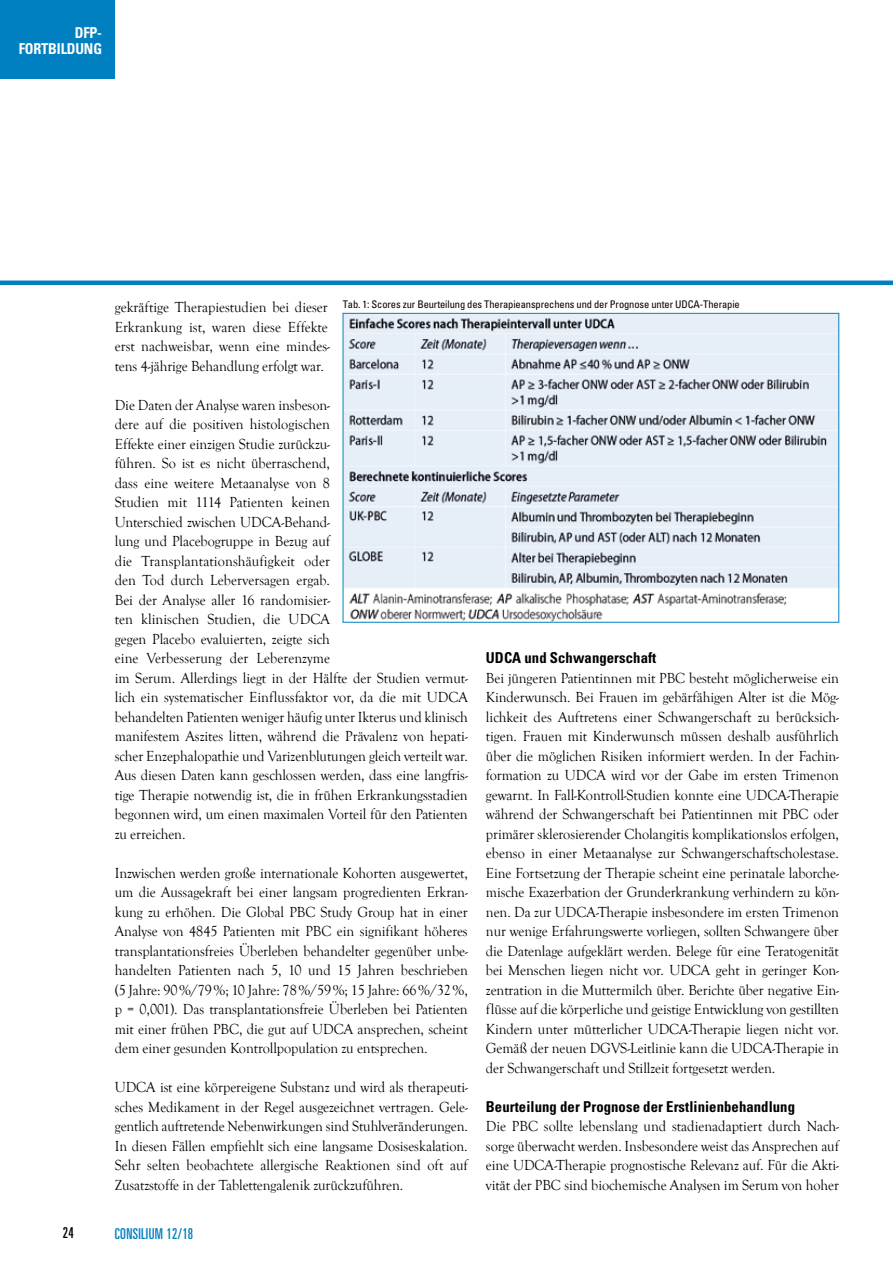
<style>
.page{position:relative;width:893px;height:1263px;background:#fff}
.page>*{position:absolute;margin:0;border:0;box-sizing:border-box;transform-origin:0 0}
.t1{font:15px/19.5px "Goudy Old Style T";letter-spacing:-.005em;color:#000;text-align:justify;scale:.95 1}
.t2{font:700 condensed 15px "Univers LT Std";letter-spacing:.005em;color:#000}
.t3{font:700 condensed 15px/15.5px "Univers LT Std";letter-spacing:-.01em;color:#fff;text-align:right;scale:.95 1}
.t4{font:ultra-condensed 15px "Univers LT Std";letter-spacing:.025em;color:#0080c1;scale:.95 1}
.t5{font:ultra-condensed 15px "Univers LT Std";color:#000;scale:.95 1}
.t6{font:condensed 10.5px "Univers LT Std";letter-spacing:-.01em;color:#000}
</style>
<div class="page">
<hr style="left:0;top:281px;width:893px;height:4px;background:#0080c1">
<div style="left:0;top:0;width:115px;height:78px;background:#0080c1"></div>
<img style="left:345px;top:315px;width:492px;height:305px">
<div style="left:343px;top:313px;width:496px;height:309px;border:1px solid #0080c1"></div>
<p class="t3" style="left:19px;top:25px;width:89px">DFP-<br>FORTBILDUNG</p>
<p class="t6" style="left:343px;top:298px;width:398px">Tab. 1: Scores zur Beurteilung des Therapieansprechens und der Prognose unter UDCA-Therapie</p>
<p class="t1" style="left:115px;top:298px;width:228px;text-align:left">gekräftige Therapiestudien bei dieser Erkrankung ist, waren diese Effekte erst nachweisbar, wenn eine mindes&shy;tens 4-jährige Behandlung erfolgt war.</p>
<p class="t1" style="left:115px;top:395px;width:373px;text-align:left">Die Daten der Analyse waren insbeson-<br>dere auf die positiven histologischen<br>Effekte einer einzigen Studie zurückzu-<br>führen. So ist es nicht überraschend,<br>dass eine weitere Metaanalyse von 8<br>Studien mit 1114 Patienten keinen<br>Unterschied zwischen UDCA-Behand-<br>lung und Placebogruppe in Bezug auf<br>die Transplantationshäufigkeit oder<br>den Tod durch Leberversagen ergab.<br>Bei der Analyse aller 16 randomisier-<br>ten klinischen Studien, die UDCA<br>gegen Placebo evaluierten, zeigte sich<br>eine Verbesserung der Leberenzyme<br>im Serum. Allerdings liegt in der Hälfte der Studien vermut&shy;lich ein systematischer Einflussfaktor vor, da die mit UDCA behandelten Patienten weniger häufig unter Ikterus und klinisch manifestem Aszites litten, während die Prävalenz von hepati&shy;scher Enzephalopathie und Varizenblutungen gleich verteilt war.<br>Aus diesen Daten kann geschlossen werden, dass eine langfris&shy;tige Therapie notwendig ist, die in frühen Erkrankungsstadien begonnen wird, um einen maximalen Vorteil für den Patienten zu erreichen.</p>
<p class="t1" style="left:115px;top:863px;width:373px">Inzwischen werden große internationale Kohorten ausgewertet, um die Aussagekraft bei einer langsam progredienten Erkran&shy;kung zu erhöhen. Die Global PBC Study Group hat in einer Analyse von 4845 Patienten mit PBC ein signifikant höheres transplantationsfreies Überleben behandelter gegenüber unbe&shy;handelten Patienten nach 5, 10 und 15 Jahren beschrieben (5 Jahre: 90%/79%; 10 Jahre: 78%/59%; 15 Jahre: 66%/32%, p = 0,001). Das transplantationsfreie Überleben bei Patienten mit einer frühen PBC, die gut auf UDCA ansprechen, scheint dem einer gesunden Kontrollpopulation zu entsprechen.</p>
<p class="t1" style="left:115px;top:1078px;width:373px">UDCA ist eine körpereigene Substanz und wird als therapeuti&shy;sches Medikament in der Regel ausgezeichnet vertragen. Gele&shy;gentlich auftretende Nebenwirkungen sind Stuhlveränderungen.<br>In diesen Fällen empfiehlt sich eine langsame Dosiseskalation.<br>Sehr selten beobachtete allergische Reaktionen sind oft auf Zusatzstoffe in der Tablettengalenik zurückzuführen.</p>
<p class="t2" style="left:486px;top:648px;width:172px">UDCA und Schwangerschaft</p>
<p class="t1" style="left:486px;top:668px;width:373px">Bei jüngeren Patientinnen mit PBC besteht möglicherweise ein Kinderwunsch. Bei Frauen im gebärfähigen Alter ist die Mög&shy;lichkeit des Auftretens einer Schwangerschaft zu berücksich&shy;tigen. Frauen mit Kinderwunsch müssen deshalb ausführlich über die möglichen Risiken informiert werden. In der Fachin&shy;formation zu UDCA wird vor der Gabe im ersten Trimenon gewarnt. In Fall-Kontroll-Studien konnte eine UDCA-Therapie während der Schwangerschaft bei Patientinnen mit PBC oder primärer sklerosierender Cholangitis komplikationslos erfolgen, ebenso in einer Metaanalyse zur Schwangerschaftscholestase.<br>Eine Fortsetzung der Therapie scheint eine perinatale laborche&shy;mische Exazerbation der Grunderkrankung verhindern zu kön&shy;nen. Da zur UDCA-Therapie insbesondere im ersten Trimenon nur wenige Erfahrungswerte vorliegen, sollten Schwangere über die Datenlage aufgeklärt werden. Belege für eine Teratogenität bei Menschen liegen nicht vor. UDCA geht in geringer Kon&shy;zentration in die Muttermilch über. Berichte über negative Ein&shy;flüsse auf die körperliche und geistige Entwicklung von gestillten Kindern unter mütterlicher UDCA-Therapie liegen nicht vor.<br>Gemäß der neuen DGVS-Leitlinie kann die UDCA-Therapie in der Schwangerschaft und Stillzeit fortgesetzt werden.</p>
<p class="t2" style="left:486px;top:1097px;width:311px">Beurteilung der Prognose der Erstlinienbehandlung</p>
<p class="t1" style="left:486px;top:1117px;width:373px">Die PBC sollte lebenslang und stadienadaptiert durch Nach&shy;sorge überwacht werden. Insbesondere weist das Ansprechen auf eine UDCA-Therapie prognostische Relevanz auf. Für die Akti&shy;vität der PBC sind biochemische Analysen im Serum von hoher</p>
<p class="t5" style="left:63px;top:1224px;width:13px">24</p>
<p class="t4" style="left:115px;top:1225px;width:84px">CONSILIUM 12/18</p>
</div>
